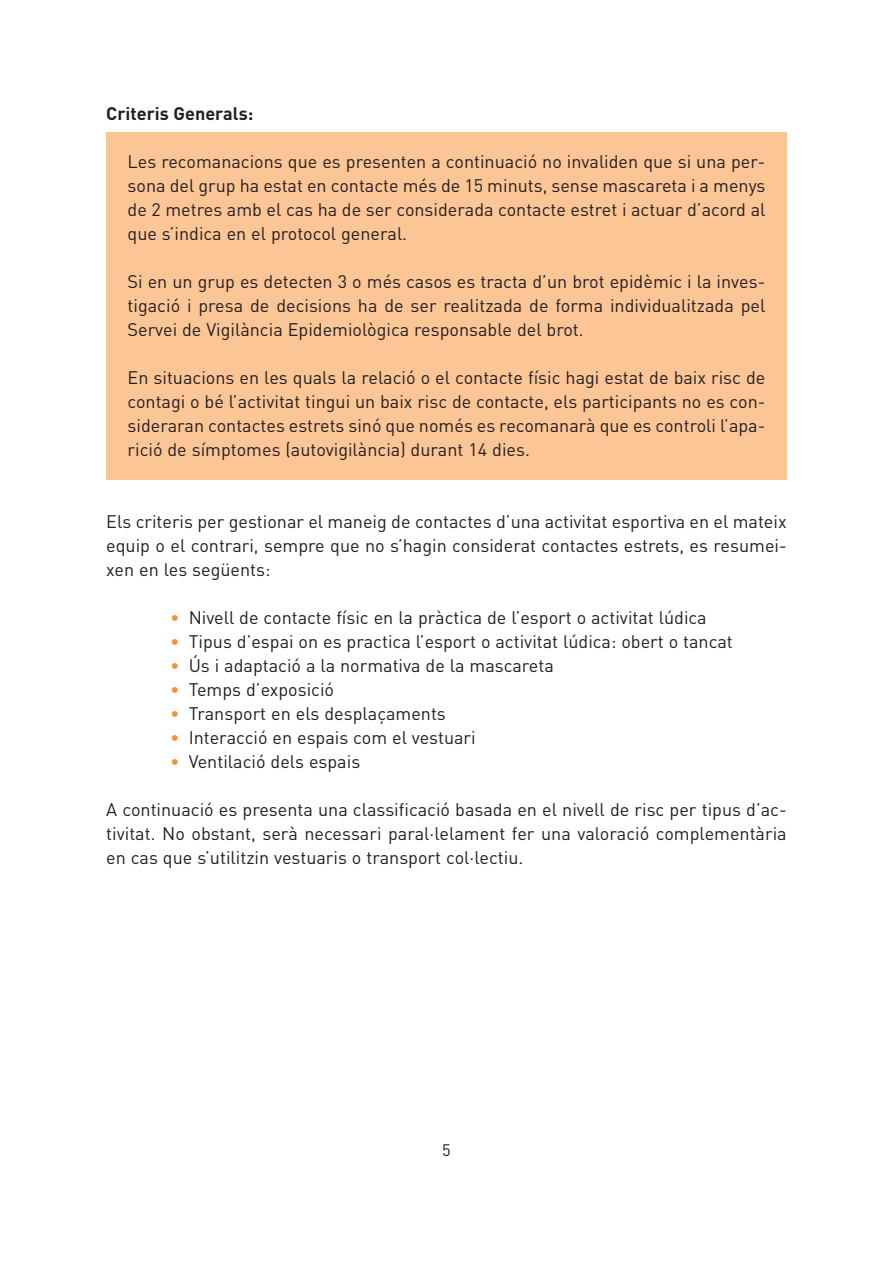
<style>
.page{position:relative;width:893px;height:1263px;background:#fff}
.page>*{position:absolute;margin:0;border:0;box-sizing:border-box;transform-origin:0 0}
.lista{font:18px/24px "DINOT";color:#231f20;text-align:justify}
.t1{font:700 18px "DINOT";color:#231f20}
.t2{font:16.5px "DINOT";color:#231f20}
.s1{color:#f6903f}
</style>
<div class="page">
<div style="left:106px;top:133px;width:681px;height:347px;background:#fcc596"></div>
<p class="t1" style="left:106px;top:101px;width:148px">Criteris Generals:</p>
<p class="lista" style="left:128px;top:149px;width:639px">Les recomanacions que es presenten a continuació no invaliden que si una per&shy;sona del grup ha estat en contacte més de 15 minuts, sense mascareta i a menys de 2 metres amb el cas ha de ser considerada contacte estret i actuar d’acord al que s’indica en el protocol general.</p>
<p class="lista" style="left:128px;top:269px;width:639px">Si en un grup es detecten 3 o més casos es tracta d’un brot epidèmic i la inves&shy;tigació i presa de decisions ha de ser realitzada de forma individualitzada pel Servei de Vigilància Epidemiològica responsable del brot.</p>
<p class="lista" style="left:128px;top:365px;width:639px">En situacions en les quals la relació o el contacte físic hagi estat de baix risc de contagi o bé l’activitat tingui un baix risc de contacte, els participants no es con&shy;sideraran contactes estrets sinó que només es recomanarà que es controli l’apa&shy;rició de símptomes (autovigilància) durant 14 dies.</p>
<p class="lista" style="left:106px;top:509px;width:682px">Els criteris per gestionar el maneig de contactes d’una activitat esportiva en el mateix equip o el contrari, sempre que no s’hagin considerat contactes estrets, es resumei&shy;xen en les següents:</p>
<p class="lista" style="left:170px;top:605px;width:538px"><span class="s1">•</span> Nivell de contacte físic en la pràctica de l’esport o activitat lúdica</p>
<p class="lista" style="left:170px;top:629px;width:564px"><span class="s1">•</span> Tipus d’espai on es practica l’esport o activitat lúdica: obert o tancat</p>
<p class="lista" style="left:170px;top:653px;width:385px"><span class="s1">•</span> Ús i adaptació a la normativa de la mascareta</p>
<p class="lista" style="left:170px;top:677px;width:166px"><span class="s1">•</span> Temps d’exposició</p>
<p class="lista" style="left:170px;top:701px;width:277px"><span class="s1">•</span> Transport en els desplaçaments</p>
<p class="lista" style="left:170px;top:725px;width:307px"><span class="s1">•</span> Interacció en espais com el vestuari</p>
<p class="lista" style="left:170px;top:749px;width:192px"><span class="s1">•</span> Ventilació dels espais</p>
<p class="lista" style="left:106px;top:797px;width:682px">A continuació es presenta una classificació basada en el nivell de risc per tipus d’ac&shy;tivitat. No obstant, serà necessari paral·lelament fer una valoració complementària en cas que s’utilitzin vestuaris o transport col·lectiu.</p>
<p class="t2" style="left:442px;top:1140px;width:10px">5</p>
</div>
